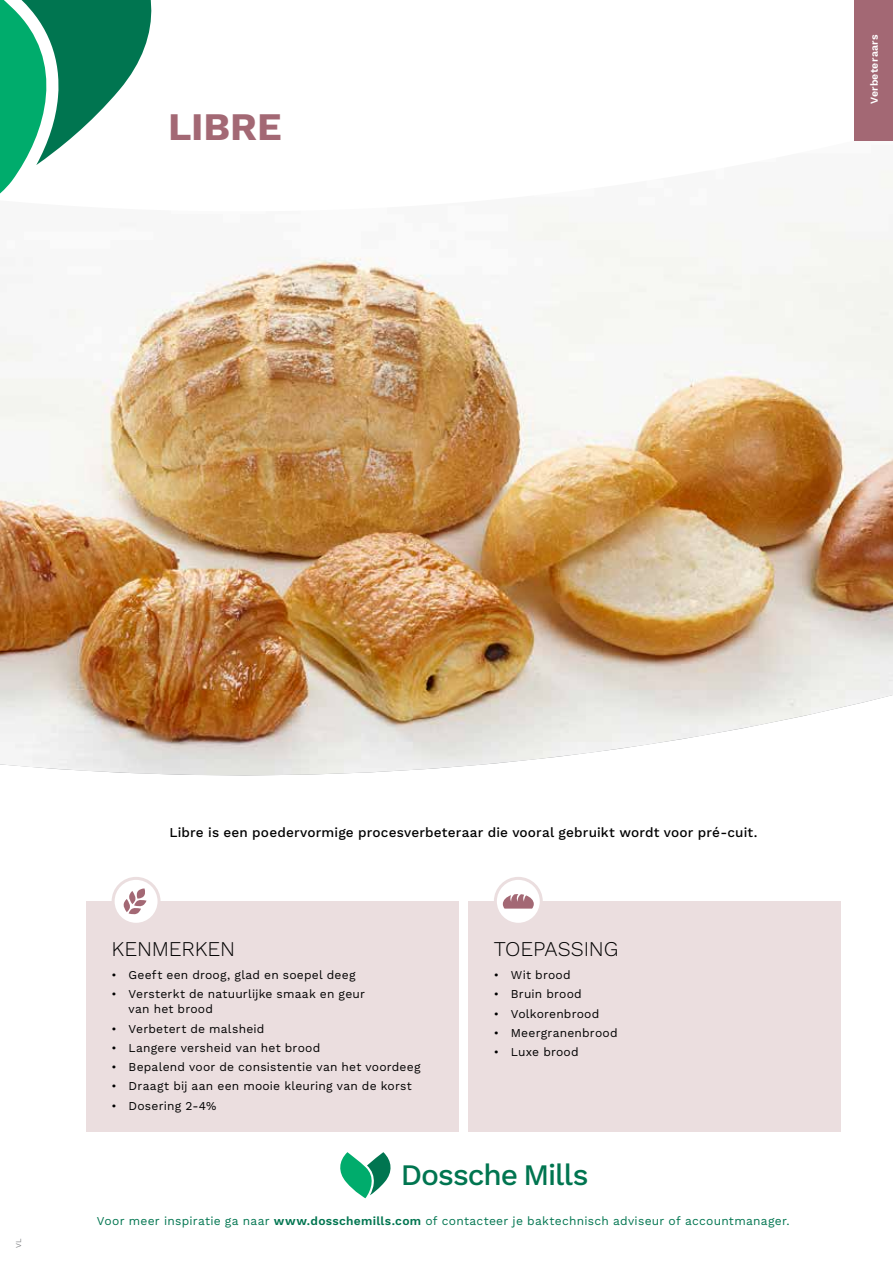
<style>
.page{position:relative;width:893px;height:1263px;background:#fff}
.page>*{position:absolute;margin:0;border:0;box-sizing:border-box;transform-origin:0 0}
.t1{font:700 39px "Work Sans";letter-spacing:-.005em;color:#a36874}
.t2{font:500 29.7px "Work Sans";letter-spacing:-.035em;color:#007550}
.t3{font:300 21px "Work Sans";letter-spacing:-.01em;color:#000}
.t4{font:500 13.5px "Work Sans";letter-spacing:.01em;color:#000}
.t5{font:12px/15px "Work Sans";letter-spacing:.015em;color:#000}
.t6{font:12px "Work Sans";letter-spacing:.02em;color:#007550}
.t7{font:600 10.5px "Work Sans";letter-spacing:.025em;color:#fff}
.t8{font:7.5px "Work Sans";color:#808285}
.s1{font-weight:600}
</style>
<div class="page">
<img style="left:0;top:309px;width:893px;height:467px">
<svg style="left:170px;top:0;width:723px;height:309px"></svg>
<div style="left:855px;top:0;width:38px;height:140px;background:#a36874"></div>
<div style="left:468px;top:901px;width:373px;height:231px;background:#ebdedf"></div>
<div style="left:86px;top:901px;width:373px;height:231px;background:#ebdedf"></div>
<div style="left:113px;top:878px;width:46px;height:46px;background:#fff;border-radius:50%"></div>
<div style="left:112px;top:877px;width:49px;height:49px;border:3px solid #ebdedf;border-radius:50%"></div>
<div style="left:495px;top:878px;width:46px;height:46px;background:#fff;border-radius:50%"></div>
<div style="left:494px;top:877px;width:49px;height:49px;border:3px solid #ebdedf;border-radius:50%"></div>
<svg style="left:123px;top:888px;width:24px;height:27px"></svg>
<svg style="left:503px;top:894px;width:31px;height:14px"></svg>
<svg style="left:0;top:0;width:152px;height:194px"></svg>
<svg style="left:340px;top:1152px;width:51px;height:46px"></svg>
<h1 class="t1" style="left:168px;top:104px;width:115px">LIBRE</h1>
<p class="t7" style="left:868px;top:104px;width:71px;rotate:-90deg">Verbeteraars</p>
<p class="t8" style="left:14px;top:1248px;width:11px;rotate:-90deg">VL</p>
<p class="t4" style="left:170px;top:825px;width:589px">Libre is een poedervormige procesverbeteraar die vooral gebruikt wordt voor pré-cuit.</p>
<h3 class="t3" style="left:112px;top:936px;width:125px">KENMERKEN</h3>
<p class="t5" style="left:112px;top:968px;width:245px">• Geeft een droog, glad en soepel deeg</p>
<p class="t5" style="left:129px;top:987px;width:238px;text-indent:-17px">• Versterkt de natuurlijke smaak en geur van het brood</p>
<p class="t5" style="left:112px;top:1021px;width:154px">• Verbetert de malsheid</p>
<p class="t5" style="left:112px;top:1041px;width:210px">• Langere versheid van het brood</p>
<p class="t5" style="left:112px;top:1060px;width:311px">• Bepalend voor de consistentie van het voordeeg</p>
<p class="t5" style="left:112px;top:1079px;width:302px">• Draagt bij aan een mooie kleuring van de korst</p>
<p class="t5" style="left:112px;top:1098px;width:106px">• Dosering 2-4%</p>
<h3 class="t3" style="left:494px;top:936px;width:126px">TOEPASSING</h3>
<p class="t5" style="left:494px;top:968px;width:78px">• Wit brood</p>
<p class="t5" style="left:494px;top:987px;width:90px">• Bruin brood</p>
<p class="t5" style="left:494px;top:1006px;width:107px">• Volkorenbrood</p>
<p class="t5" style="left:494px;top:1026px;width:125px">• Meergranenbrood</p>
<p class="t5" style="left:494px;top:1045px;width:86px">• Luxe brood</p>
<h2 class="t2" style="left:401px;top:1157px;width:189px">Dossche Mills</h2>
<p class="t6" style="left:97px;top:1213px;width:694px">Voor meer inspiratie ga naar <span class="s1">www.dosschemills.com</span> of contacteer je baktechnisch adviseur of accountmanager.</p>
</div>
